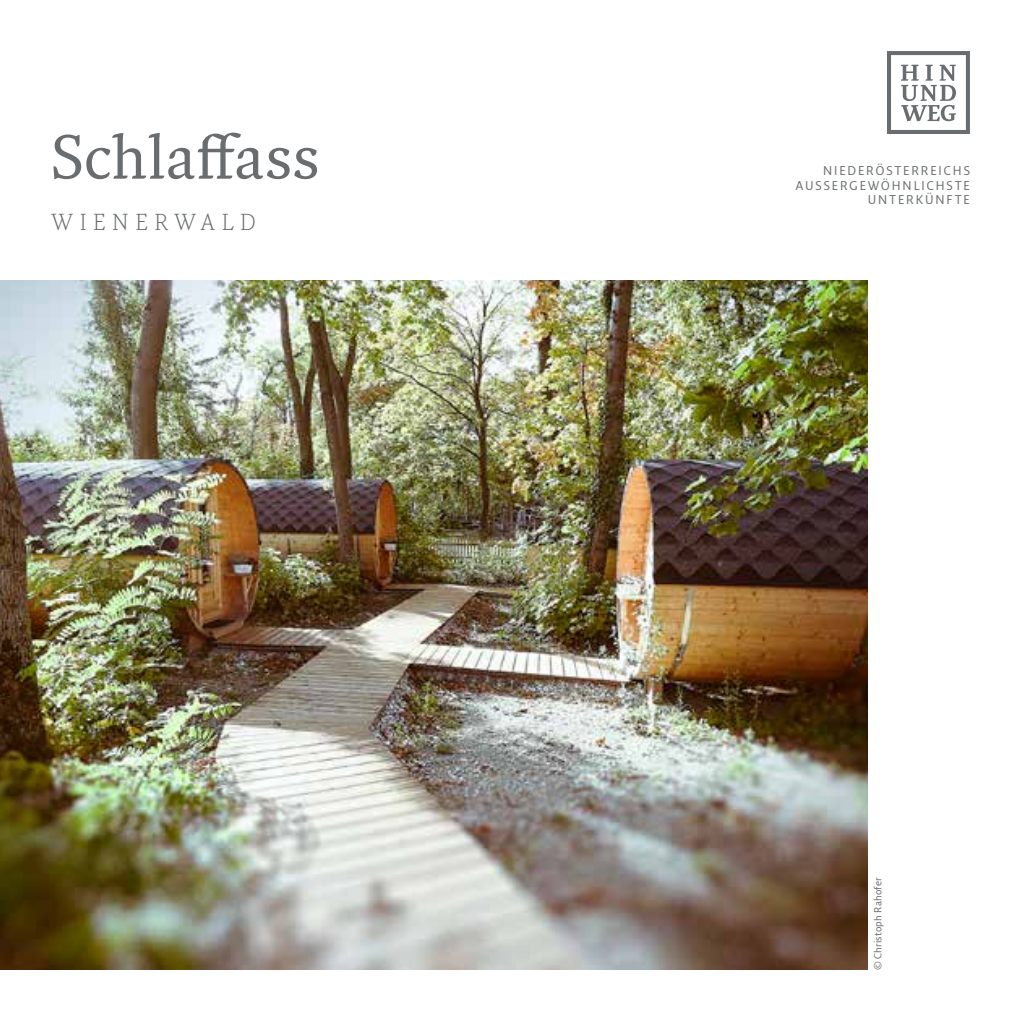
<style>
.page{position:relative;width:1021px;height:1021px;background:#fff}
.page>*{position:absolute;margin:0;border:0;box-sizing:border-box;transform-origin:0 0}
.t1{font:60.75px "Fresco Pro";letter-spacing:.005em;color:#696d6f}
.t2{font:300 22.5px "Fresco Pro";letter-spacing:.285em;color:#696d6f}
.t3{font:12.38px/14.6px "Fresco Sans Pro";letter-spacing:.15em;color:#696d6f;text-align:right}
.t4{font:10.12px "Fresco Sans Pro";letter-spacing:.015em;color:#696d6f}
</style>
<div class="page">
<img style="left:0;top:281px;width:867px;height:688px">
<svg style="left:887px;top:51px;width:82px;height:83px"></svg>
<h1 class="t1" style="left:51px;top:119px;width:270px">Schlaffass</h1>
<h2 class="t2" style="left:51px;top:207px;width:206px">WIENERWALD</h2>
<p class="t3" style="left:795px;top:163px;width:175px">NIEDERÖSTERREICHS<br>AUSSERGEWÖHNLICHSTE<br>UNTERKÜNFTE</p>
<p class="t4" style="left:871px;top:969px;width:94px;rotate:-90deg">© Christoph Rahofer</p>
</div>
